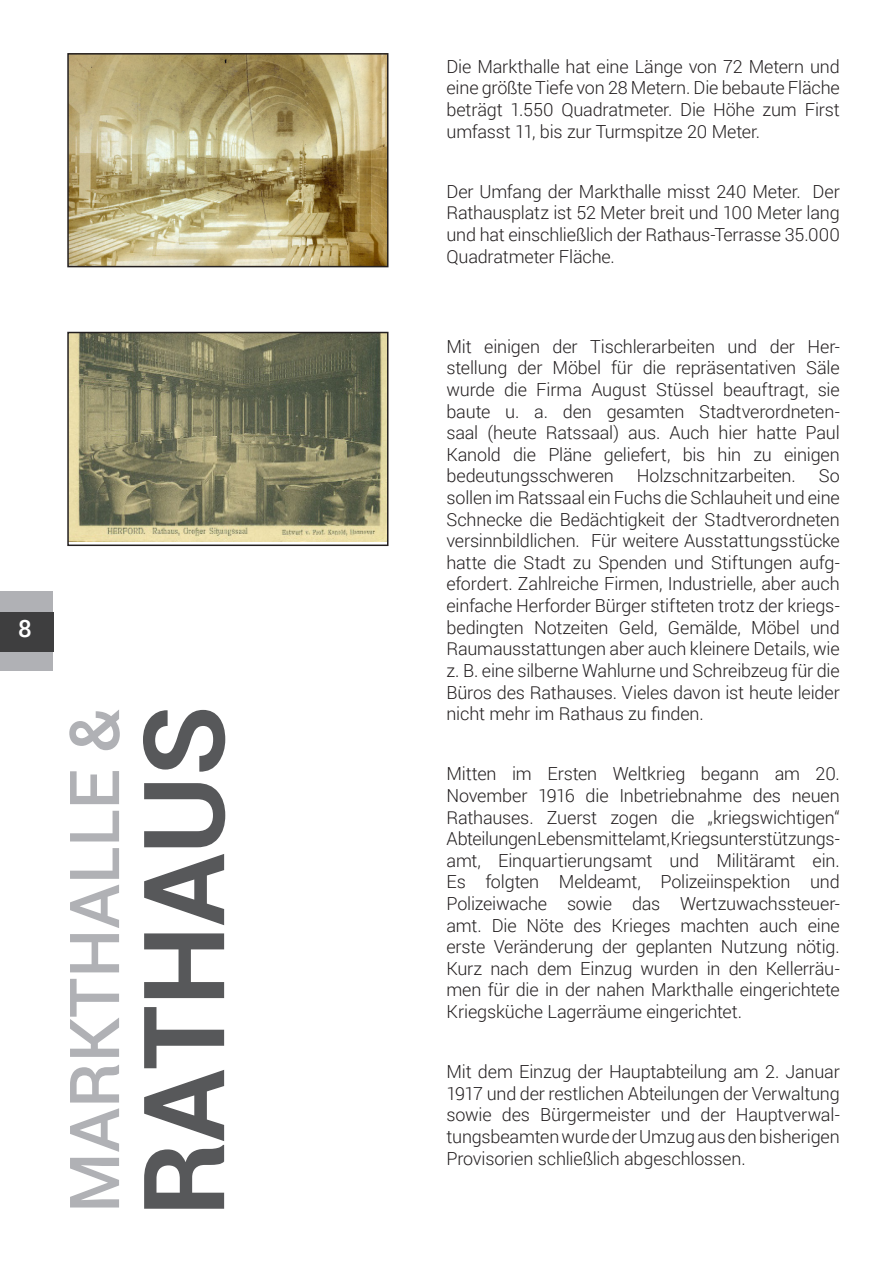
<style>
.page{position:relative;width:893px;height:1263px;background:#fff}
.page>*{position:absolute;margin:0;border:0;box-sizing:border-box;transform-origin:0 0}
.t1{font:700 112.5px "Roboto";color:#57585a}
.t2{font:500 69px "Roboto";color:#b0b1b5}
.t3{font:500 24px "Roboto";color:#fff}
.Body_Text_Right_Just{font:300 18px/21.6px "Roboto";letter-spacing:-.01em;color:#231f20;text-align:justify}
</style>
<div class="page">
<div style="left:0;top:592px;width:53px;height:79px;background:#b0b1b5"></div>
<div style="left:0;top:611px;width:53px;height:40px;background:#3e3e3f"></div>
<img style="left:70px;top:56px;width:315px;height:208px">
<div style="left:67px;top:53px;width:321px;height:214px;border:2px solid #231f20"></div>
<img style="left:70px;top:335px;width:315px;height:207px">
<div style="left:67px;top:332px;width:321px;height:214px;border:2px solid #231f20"></div>
<h3 class="t3" style="left:18px;top:612px;width:15px">8</h3>
<p class="t2" style="left:46px;top:1213px;width:506px;rotate:-90deg">MARKTHALLE &amp;</p>
<p class="t1" style="left:105px;top:1216px;width:512px;rotate:-90deg">RATHAUS</p>
<p class="Body_Text_Right_Just" style="left:446px;top:55px;width:395px">Die Markthalle hat eine Länge von 72 Metern und eine größte Tiefe von 28 Metern. Die bebaute Fläche beträgt 1.550 Quadratmeter. Die Höhe zum First umfasst 11, bis zur Turmspitze 20 Meter.</p>
<p class="Body_Text_Right_Just" style="left:446px;top:180px;width:395px">Der Umfang der Markthalle misst 240 Meter. Der Rathausplatz ist 52 Meter breit und 100 Meter lang und hat einschließlich der Rathaus-Terrasse 35.000<br>Quadratmeter Fläche.</p>
<p class="Body_Text_Right_Just" style="left:446px;top:335px;width:395px">Mit einigen der Tischlerarbeiten und der Her&shy;stellung der Möbel für die repräsentativen Säle wurde die Firma August Stüssel beauftragt, sie baute u. a. den gesamten Stadtverordneten&shy;saal (heute Ratssaal) aus. Auch hier hatte Paul Kanold die Pläne geliefert, bis hin zu einigen bedeutungsschweren</p>
<p class="Body_Text_Right_Just" style="left:637px;top:465px;width:160px">Holzschnitzarbeiten.</p>
<p class="Body_Text_Right_Just" style="left:446px;top:465px;width:395px;text-indent:372px">So sollen im Ratssaal ein Fuchs die Schlauheit und eine Schnecke die Bedächtigkeit der Stadtverordneten versinnbildlichen. Für weitere Ausstattungsstücke hatte die Stadt zu Spenden und Stiftungen aufg&shy;efordert. Zahlreiche Firmen, Industrielle, aber auch einfache Herforder Bürger stifteten trotz der kriegs&shy;bedingten Notzeiten Geld, Gemälde, Möbel und Raumausstattungen aber auch kleinere Details, wie z. B. eine silberne Wahlurne und Schreibzeug für die Büros des Rathauses. Vieles davon ist heute leider nicht mehr im Rathaus zu finden.</p>
<p class="Body_Text_Right_Just" style="left:446px;top:762px;width:395px">Mitten im Ersten Weltkrieg begann am 20.<br>November 1916 die Inbetriebnahme des neuen Rathauses. Zuerst zogen die „kriegswichtigen“ Abteilungen Lebensmittelamt, Kriegsunterstützungs&shy;amt, Einquartierungsamt und Militäramt ein.<br>Es folgten Meldeamt, Polizeiinspektion und Polizeiwache sowie das Wertzuwachssteuer&shy;amt. Die Nöte des Krieges machten auch eine erste Veränderung der geplanten Nutzung nötig.<br>Kurz nach dem Einzug wurden in den Kellerräu&shy;men für die in der nahen Markthalle eingerichtete Kriegsküche Lagerräume eingerichtet.</p>
<p class="Body_Text_Right_Just" style="left:446px;top:1060px;width:395px">Mit dem Einzug der Hauptabteilung am 2. Januar 1917 und der restlichen Abteilungen der Verwaltung sowie des Bürgermeister und der Hauptverwal&shy;tungsbeamten wurde der Umzug aus den bisherigen Provisorien schließlich abgeschlossen.</p>
</div>
